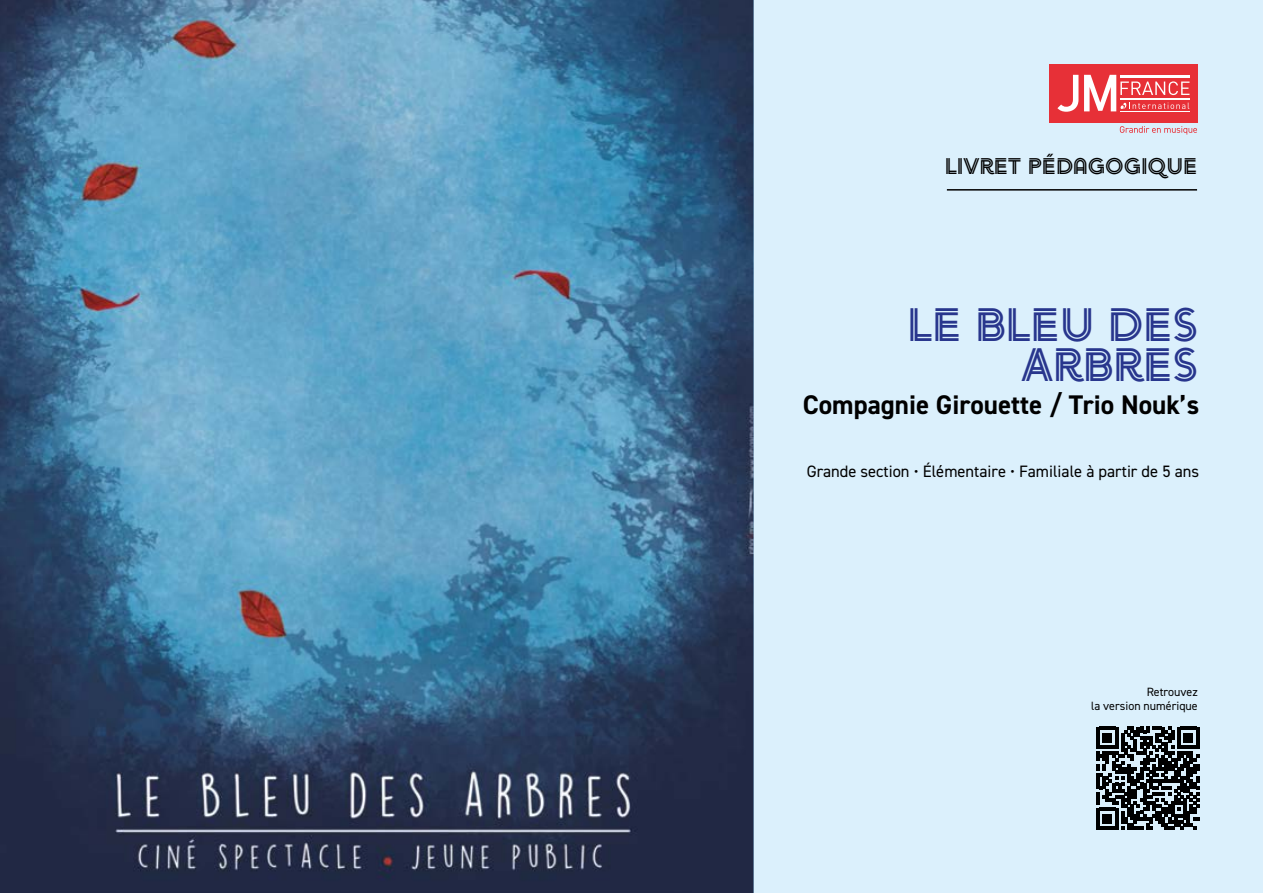
<style>
.page{position:relative;width:1263px;height:893px;background:#fff}
.page>*{position:absolute;margin:0;border:0;box-sizing:border-box;transform-origin:0 0}
.t1{font:46.5px/40.5px "Arya Double";color:#28368d;text-align:right}
.t2{font:700 27px "DIN2014";color:#000}
.t3{font:22.5px "Arya Double";color:#000}
.t4{font:16.5px "DIN2014";color:#000}
.t5{font:12px/14.4px "DIN2014";color:#000;text-align:right}
</style>
<div class="page">
<img style="left:0;top:0;width:754px;height:893px">
<div style="left:754px;top:0;width:509px;height:893px;background:#dbf0fc"></div>
<svg style="left:1096px;top:727px;width:103px;height:102px"></svg>
<div style="left:1049px;top:64px;width:148px;height:58px;background:#e73037"></div>
<hr style="left:1120px;top:111px;width:69px;height:1px;background:#fff">
<svg style="left:1057px;top:75px;width:21px;height:37px"></svg>
<svg style="left:1084px;top:75px;width:105px;height:36px"></svg>
<svg style="left:1120px;top:126px;width:77px;height:9px"></svg>
<hr style="left:947px;top:189px;width:250px;height:2px;background:#000">
<h3 class="t3" style="left:945px;top:152px;width:254px">LIVRET PÉDAGOGIQUE</h3>
<h1 class="t1" style="left:907px;top:304px;width:293px">LE BLEU DES<br>ARBRES</h1>
<h2 class="t2" style="left:803px;top:387px;width:398px">Compagnie Girouette / Trio Nouk’s</h2>
<p class="t4" style="left:807px;top:461px;width:394px">Grande section • Élémentaire • Familiale à partir de 5 ans</p>
<p class="t5" style="left:1091px;top:684px;width:108px">Retrouvez<br>la version numérique</p>
</div>
